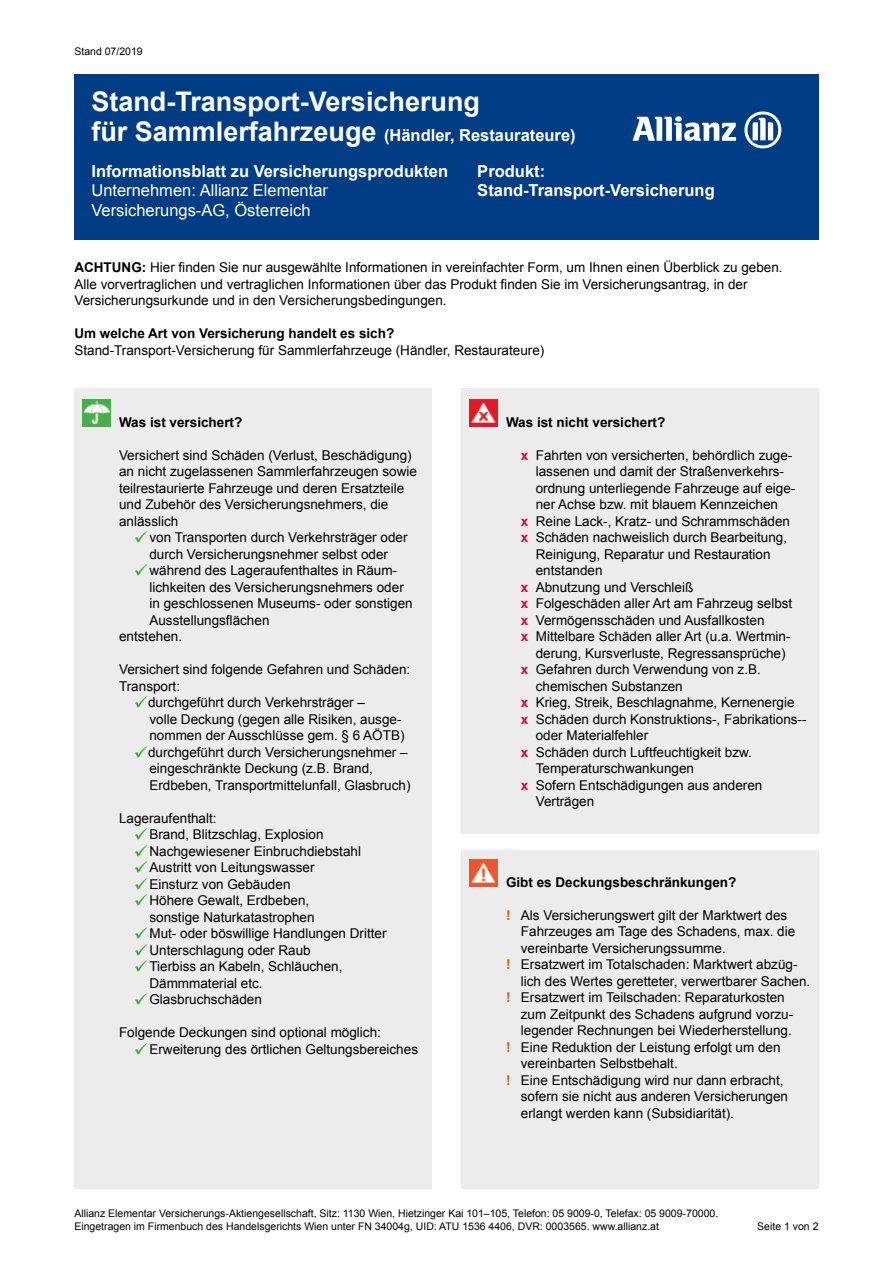
<style>
.page{position:relative;width:893px;height:1263px;background:#fff}
.page>*{position:absolute;margin:0;border:0;box-sizing:border-box;transform-origin:0 0}
.t1{font:700 27px "Arial";color:#fff}
.t2{font:700 16.5px/36px "Arial";color:#fff}
.t3{font:16.5px/19.5px "Arial";color:#fff}
.t4{font:13.5px/16.5px "Arial";color:#000}
.t5{font:700 13.5px "Arial";color:#000}
.t6{font:10.5px/12.8px "Arial";color:#000}
.s1{font-size:27px}
.s2{font-weight:700}
.s3{color:#37aa32}
.s4{font-weight:700;color:#e40038}
.s5{font-weight:700;color:#ea5901}
</style>
<div class="page">
<div style="left:74px;top:388px;width:358px;height:800px;background:#ececec"></div>
<div style="left:74px;top:74px;width:745px;height:165px;background:#003d84"></div>
<img style="left:83px;top:399px;width:28px;height:28px">
<div style="left:461px;top:388px;width:358px;height:438px;background:#ececec"></div>
<div style="left:461px;top:397px;width:358px;height:436px;background:#ececec"></div>
<img style="left:470px;top:399px;width:27px;height:28px">
<svg style="left:632px;top:116px;width:104px;height:25px"></svg>
<svg style="left:744px;top:111px;width:37px;height:37px"></svg>
<div style="left:461px;top:850px;width:358px;height:338px;background:#ececec"></div>
<img style="left:470px;top:859px;width:27px;height:28px">
<p class="t6" style="left:74px;top:45px;width:70px">Stand 07/2019</p>
<h1 class="t1" style="left:91px;top:83px;width:390px">Stand-Transport-Versicherung</h1>
<p class="t2" style="left:91px;top:117px;width:486px"><span class="s1">für Sammlerfahrzeuge</span> (Händler, Restaurateure)<br>Informationsblatt zu Versicherungsprodukten</p>
<p class="t3" style="left:91px;top:181px;width:238px">Unternehmen: Allianz Elementar<br>Versicherungs-AG, Österreich</p>
<p class="t2" style="left:477px;top:162px;width:239px;line-height:19.5px">Produkt:<br>Stand-Transport-Versicherung</p>
<p class="t4" style="left:74px;top:260px;width:710px"><span class="s2">ACHTUNG:</span> Hier finden Sie nur ausgewählte Informationen in vereinfachter Form, um Ihnen einen Überblick zu geben.<br>Alle vorvertraglichen und vertraglichen Informationen über das Produkt finden Sie im Versicherungsantrag, in der<br>Versicherungsurkunde und in den Versicherungsbedingungen.</p>
<p class="t5" style="left:74px;top:325px;width:321px">Um welche Art von Versicherung handelt es sich?</p>
<p class="t4" style="left:74px;top:342px;width:471px">Stand-Transport-Versicherung für Sammlerfahrzeuge (Händler, Restaurateure)</p>
<p class="t5" style="left:119px;top:413px;width:125px">Was ist versichert?</p>
<p class="t4" style="left:119px;top:447px;width:299px">Versichert sind Schäden (Verlust, Beschädigung) an nicht zugelassenen Sammlerfahrzeugen sowie teilrestaurierte Fahrzeuge und deren Ersatzteile und Zubehör des Versicherungsnehmers, die anlässlich</p>
<p class="t4" style="left:134px;top:529px;width:275px;text-align:center"><span class="s3">✓</span>von Transporten durch Verkehrsträger oder durch Versicherungsnehmer selbst oder</p>
<p class="t4" style="left:134px;top:562px;width:265px"><span class="s3">✓</span>während des Lageraufenthaltes in Räum-</p>
<p class="t4" style="left:149px;top:579px;width:256px">lichkeiten des Versicherungsnehmers oder</p>
<p class="t4" style="left:149px;top:595px;width:265px">in geschlossenen Museums- oder sonstigen</p>
<p class="t4" style="left:149px;top:612px;width:122px">Ausstellungsflächen</p>
<p class="t4" style="left:119px;top:628px;width:65px">entstehen.</p>
<p class="t4" style="left:119px;top:661px;width:293px">Versichert sind folgende Gefahren und Schäden:<br>Transport:</p>
<p class="t4" style="left:149px;top:694px;width:257px;text-indent:-15px"><span class="s3">✓</span>durchgeführt durch Verkehrsträger –<br>volle Deckung (gegen alle Risiken, ausge&shy;nommen der Ausschlüsse gem. § 6 AÖTB)</p>
<p class="t4" style="left:149px;top:744px;width:263px;text-indent:-15px"><span class="s3">✓</span>durchgeführt durch Versicherungsnehmer – eingeschränkte Deckung (z.B. Brand,<br>Erdbeben, Transportmittelunfall, Glasbruch)</p>
<p class="t4" style="left:119px;top:810px;width:99px">Lageraufenthalt:</p>
<p class="t4" style="left:134px;top:826px;width:191px"><span class="s3">✓</span>Brand, Blitzschlag, Explosion</p>
<p class="t4" style="left:134px;top:843px;width:229px"><span class="s3">✓</span>Nachgewiesener Einbruchdiebstahl</p>
<p class="t4" style="left:134px;top:859px;width:182px"><span class="s3">✓</span>Austritt von Leitungswasser</p>
<p class="t4" style="left:134px;top:876px;width:158px"><span class="s3">✓</span>Einsturz von Gebäuden</p>
<p class="t4" style="left:149px;top:892px;width:167px;text-indent:-15px"><span class="s3">✓</span>Höhere Gewalt, Erdbeben, sonstige Naturkatastrophen</p>
<p class="t4" style="left:134px;top:925px;width:254px"><span class="s3">✓</span>Mut- oder böswillige Handlungen Dritter</p>
<p class="t4" style="left:134px;top:942px;width:178px"><span class="s3">✓</span>Unterschlagung oder Raub</p>
<p class="t4" style="left:149px;top:958px;width:195px;text-indent:-15px"><span class="s3">✓</span>Tierbiss an Kabeln, Schläuchen,<br>Dämmmaterial etc.</p>
<p class="t4" style="left:134px;top:991px;width:130px"><span class="s3">✓</span>Glasbruchschäden</p>
<p class="t4" style="left:119px;top:1024px;width:263px">Folgende Deckungen sind optional möglich:</p>
<p class="t4" style="left:134px;top:1041px;width:286px"><span class="s3">✓</span>Erweiterung des örtlichen Geltungsbereiches</p>
<p class="t5" style="left:506px;top:413px;width:161px">Was ist nicht versichert?</p>
<p class="t4" style="left:521px;top:447px;width:273px"><span class="s4">x</span> Fahrten von versicherten, behördlich zuge-</p>
<p class="t4" style="left:536px;top:463px;width:250px">lassenen und damit der Straßenverkehrs-</p>
<p class="t4" style="left:536px;top:480px;width:261px">ordnung unterliegende Fahrzeuge auf eige-</p>
<p class="t4" style="left:536px;top:496px;width:244px">ner Achse bzw. mit blauem Kennzeichen</p>
<p class="t4" style="left:521px;top:513px;width:271px"><span class="s4">x</span> Reine Lack-, Kratz- und Schrammschäden</p>
<p class="t4" style="left:521px;top:529px;width:268px"><span class="s4">x</span> Schäden nachweislich durch Bearbeitung,</p>
<p class="t4" style="left:536px;top:546px;width:236px">Reinigung, Reparatur und Restauration</p>
<p class="t4" style="left:536px;top:562px;width:68px">entstanden</p>
<p class="t4" style="left:521px;top:579px;width:174px"><span class="s4">x</span> Abnutzung und Verschleiß</p>
<p class="t4" style="left:521px;top:595px;width:273px"><span class="s4">x</span> Folgeschäden aller Art am Fahrzeug selbst</p>
<p class="t4" style="left:521px;top:612px;width:245px"><span class="s4">x</span> Vermögensschäden und Ausfallkosten</p>
<p class="t4" style="left:521px;top:628px;width:271px"><span class="s4">x</span> Mittelbare Schäden aller Art (u.a. Wertmin-</p>
<p class="t4" style="left:536px;top:645px;width:251px">derung, Kursverluste, Regressansprüche)</p>
<p class="t4" style="left:521px;top:661px;width:242px"><span class="s4">x</span> Gefahren durch Verwendung von z.B.</p>
<p class="t4" style="left:536px;top:678px;width:149px">chemischen Substanzen</p>
<p class="t4" style="left:521px;top:694px;width:275px"><span class="s4">x</span> Krieg, Streik, Beschlagnahme, Kernenergie</p>
<p class="t4" style="left:521px;top:711px;width:287px"><span class="s4">x</span> Schäden durch Konstruktions-, Fabrikations--</p>
<p class="t4" style="left:536px;top:727px;width:114px">oder Materialfehler</p>
<p class="t4" style="left:521px;top:744px;width:232px"><span class="s4">x</span> Schäden durch Luftfeuchtigkeit bzw.</p>
<p class="t4" style="left:536px;top:760px;width:160px">Temperaturschwankungen</p>
<p class="t4" style="left:521px;top:777px;width:243px"><span class="s4">x</span> Sofern Entschädigungen aus anderen</p>
<p class="t4" style="left:536px;top:793px;width:60px">Verträgen</p>
<p class="t5" style="left:506px;top:873px;width:232px">Gibt es Deckungsbeschränkungen?</p>
<p class="t4" style="left:506px;top:907px;width:283px"><span class="s5">!</span> Als Versicherungswert gilt der Marktwert des</p>
<p class="t4" style="left:521px;top:923px;width:276px">Fahrzeuges am Tage des Schadens, max. die</p>
<p class="t4" style="left:521px;top:940px;width:206px">vereinbarte Versicherungssumme.</p>
<p class="t4" style="left:506px;top:956px;width:293px"><span class="s5">!</span> Ersatzwert im Totalschaden: Marktwert abzüg-</p>
<p class="t4" style="left:521px;top:973px;width:291px">lich des Wertes geretteter, verwertbarer Sachen.</p>
<p class="t4" style="left:506px;top:989px;width:280px"><span class="s5">!</span> Ersatzwert im Teilschaden: Reparaturkosten</p>
<p class="t4" style="left:521px;top:1006px;width:274px">zum Zeitpunkt des Schadens aufgrund vorzu-</p>
<p class="t4" style="left:521px;top:1022px;width:272px">legender Rechnungen bei Wiederherstellung.</p>
<p class="t4" style="left:506px;top:1039px;width:276px"><span class="s5">!</span> Eine Reduktion der Leistung erfolgt um den</p>
<p class="t4" style="left:521px;top:1055px;width:158px">vereinbarten Selbstbehalt.</p>
<p class="t4" style="left:506px;top:1072px;width:279px"><span class="s5">!</span> Eine Entschädigung wird nur dann erbracht,</p>
<p class="t4" style="left:521px;top:1088px;width:269px">sofern sie nicht aus anderen Versicherungen</p>
<p class="t4" style="left:521px;top:1105px;width:215px">erlangt werden kann (Subsidiarität).</p>
<p class="t6" style="left:74px;top:1207px;width:645px">Allianz Elementar Versicherungs-Aktiengesellschaft, Sitz: 1130 Wien, Hietzinger Kai 101–105, Telefon: 05 9009-0, Telefax: 05 9009-70000.<br>Eingetragen im Firmenbuch des Handelsgerichts Wien unter FN 34004g, UID: ATU 1536 4406, DVR: 0003565. www.allianz.at</p>
<p class="t6" style="left:757px;top:1219px;width:63px">Seite 1 von 2</p>
</div>
